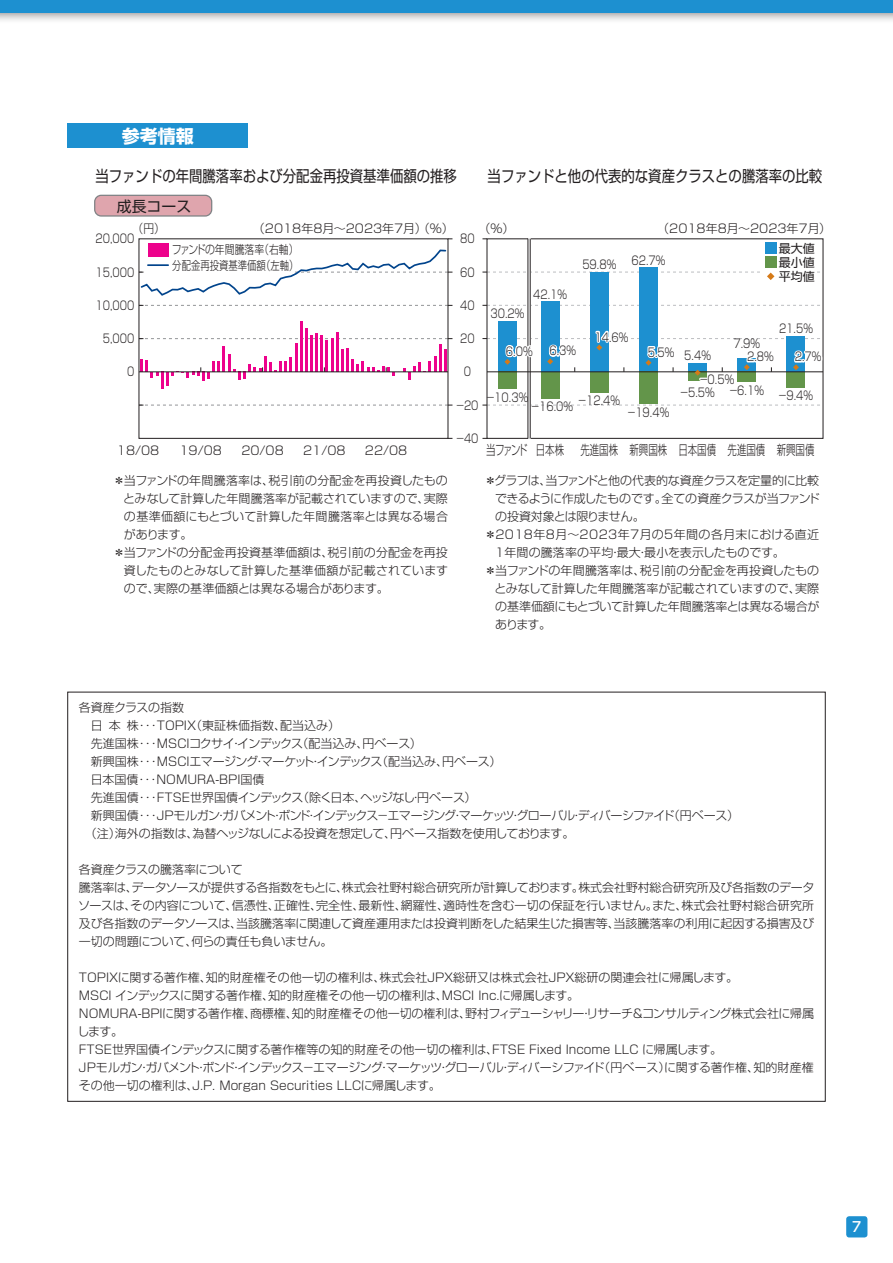
<style>
.page{position:relative;width:893px;height:1263px;background:#fff}
.page>*{position:absolute;margin:0;border:0;box-sizing:border-box;transform-origin:0 0}
.t1{font:700 18px "Shin Go Pr 5";color:#fff}
.t2{font:15.75px "Shin Go Pr 5";color:#231f20;scale:.85 1}
.t3{font:14.85px "Shin Go Pr 5";color:#231f20}
.t4{font:500 13.8px "UD Shin Go Pro";color:#fff}
.t5{font:300 13.5px "Shin Go Pr 5";color:#231f20;scale:.7 1}
.t6{font:300 12px/18px "Shin Go Pr 5";letter-spacing:-.005em;color:#231f20}
.t7{font:300 12px "Shin Go Pr 5";letter-spacing:-.005em;color:#231f20;scale:.8 1}
.t8{font:300 12px "Shin Go Pr 5";letter-spacing:-.04em;color:#231f20}
.t9{font:300 12px "Shin Go Pr 5";letter-spacing:.02em;color:#231f20}
.t10{font:300 12px "Shin Go Pr 5";letter-spacing:.035em;color:#231f20}
.t11{font:300 12px "Shin Go Pr 5";letter-spacing:-.025em;color:#231f20}
.t12{font:300 12px/15.9px "Shin Go Pr 5";letter-spacing:-.005em;color:#231f20;scale:.82 1}
.t13{font:300 12px "Shin Go Pr 5";letter-spacing:.015em;color:#231f20}
.t14{font:300 12px "Shin Go Pr 5";letter-spacing:-.03em;color:#231f20}
.t15{font:12px/14.2px "Shin Go Pr 5";color:#231f20}
.t16{font:300 12px "Shin Go Pr 5";letter-spacing:-.005em;color:#231f20;scale:.9 1}
</style>
<div class="page">
<div style="left:0;top:0;width:893px;height:24px;background:#231f20;opacity:.5"></div>
<div style="left:0;top:0;width:893px;height:13px;background:#1d90d0"></div>
<div style="left:846px;top:1216px;width:21px;height:21px;background:#1d90d0;border-radius:3px"></div>
<svg style="left:141px;top:305px;width:311px;height:1px"></svg>
<svg style="left:141px;top:338px;width:311px;height:1px"></svg>
<svg style="left:141px;top:405px;width:311px;height:1px"></svg>
<div style="left:139px;top:238px;width:309px;height:201px;border:1px solid #231f20"></div>
<hr style="left:444px;top:350px;width:2px;height:22px;background:#ed028c">
<hr style="left:439px;top:345px;width:2px;height:27px;background:#ed028c">
<svg style="left:352px;top:357px;width:84px;height:22px"></svg>
<hr style="left:347px;top:348px;width:2px;height:24px;background:#ed028c">
<hr style="left:341px;top:349px;width:2px;height:23px;background:#ed028c">
<hr style="left:336px;top:332px;width:2px;height:40px;background:#ed028c">
<hr style="left:331px;top:339px;width:2px;height:33px;background:#ed028c">
<hr style="left:326px;top:340px;width:2px;height:32px;background:#ed028c">
<hr style="left:321px;top:335px;width:2px;height:37px;background:#ed028c">
<hr style="left:316px;top:334px;width:2px;height:38px;background:#ed028c">
<hr style="left:310px;top:335px;width:3px;height:37px;background:#ed028c">
<hr style="left:305px;top:328px;width:2px;height:44px;background:#ed028c">
<hr style="left:300px;top:322px;width:2px;height:50px;background:#ed028c">
<hr style="left:295px;top:343px;width:2px;height:29px;background:#ed028c">
<svg style="left:228px;top:354px;width:64px;height:26px"></svg>
<hr style="left:223px;top:346px;width:2px;height:26px;background:#ed028c">
<svg style="left:140px;top:359px;width:80px;height:30px"></svg>
<svg style="left:139px;top:249px;width:313px;height:48px"></svg>
<hr style="left:139px;top:371px;width:309px;height:1px;background:#231f20">
<div style="left:487px;top:238px;width:336px;height:201px;border:1px solid #231f20"></div>
<svg style="left:482px;top:405px;width:341px;height:1px"></svg>
<svg style="left:482px;top:305px;width:341px;height:1px"></svg>
<hr style="left:528px;top:238px;width:2px;height:201px;background:#fff">
<hr style="left:528px;top:239px;width:1px;height:200px;background:#231f20">
<hr style="left:530px;top:239px;width:1px;height:200px;background:#231f20">
<div style="left:639px;top:268px;width:19px;height:104px;background:#1d90d0"></div>
<div style="left:590px;top:272px;width:19px;height:100px;background:#1d90d0"></div>
<div style="left:541px;top:302px;width:18px;height:70px;background:#1d90d0"></div>
<div style="left:498px;top:322px;width:19px;height:50px;background:#1d90d0"></div>
<div style="left:639px;top:372px;width:19px;height:32px;background:#63954a"></div>
<div style="left:590px;top:372px;width:19px;height:20px;background:#63954a"></div>
<div style="left:541px;top:372px;width:18px;height:26px;background:#63954a"></div>
<div style="left:498px;top:372px;width:19px;height:17px;background:#63954a"></div>
<svg style="left:482px;top:325px;width:342px;height:62px"></svg>
<div style="left:765px;top:242px;width:11px;height:11px;background:#1d90d0"></div>
<svg style="left:482px;top:272px;width:341px;height:8px"></svg>
<div style="left:765px;top:256px;width:11px;height:12px;background:#63954a"></div>
<div style="left:145px;top:269px;width:149px;height:5px;background:#fff"></div>
<div style="left:148px;top:243px;width:20px;height:14px;background:#ed028c"></div>
<hr style="left:148px;top:264px;width:20px;height:2px;background:#01448c">
<div style="left:95px;top:195px;width:117px;height:21px;background:#dfa5ad;border-radius:7px"></div>
<div style="left:94px;top:195px;width:118px;height:22px;border:1px solid #808285;border-radius:7px"></div>
<div style="left:68px;top:123px;width:180px;height:25px;background:#1d90d0"></div>
<h1 class="t1" style="left:122px;top:121px;width:73px">参考情報</h1>
<h2 class="t2" style="left:95px;top:163px;width:427px">当ファンドの年間騰落率および分配金再投資基準価額の推移</h2>
<h2 class="t2" style="left:488px;top:163px;width:395px">当ファンドと他の代表的な資産クラスとの騰落率の比較</h2>
<p class="t3" style="left:117px;top:194px;width:76px">成長コース</p>
<p class="t16" style="left:133px;top:218px;width:38px">（円）</p>
<p class="t6" style="left:418px;top:218px;width:37px">（％）</p>
<p class="t6" style="left:253px;top:218px;width:175px">（2018年8月～2023年7月）</p>
<p class="t7" style="left:96px;top:229px;width:50px">20,000</p>
<p class="t12" style="left:172px;top:241px;width:156px">ファンドの年間騰落率（右軸）分配金再投資基準価額（左軸）</p>
<p class="t7" style="left:96px;top:262px;width:50px">15,000</p>
<p class="t7" style="left:460px;top:229px;width:20px">80</p>
<p class="t7" style="left:460px;top:262px;width:20px">60</p>
<p class="t6" style="left:478px;top:218px;width:37px">（％）</p>
<p class="t6" style="left:657px;top:218px;width:175px">（2018年8月～2023年7月）</p>
<p class="t7" style="left:582px;top:255px;width:44px">59.8%</p>
<p class="t7" style="left:631px;top:250px;width:44px">62.7%</p>
<p class="t15" style="left:779px;top:240px;width:37px">最大値最小値</p>
<p class="t15" style="left:779px;top:269px;width:37px">平均値</p>
<p class="t7" style="left:96px;top:295px;width:50px">10,000</p>
<p class="t7" style="left:103px;top:329px;width:41px">5,000</p>
<p class="t7" style="left:460px;top:295px;width:20px">40</p>
<p class="t7" style="left:460px;top:329px;width:20px">20</p>
<p class="t7" style="left:533px;top:284px;width:44px">42.1%</p>
<p class="t7" style="left:490px;top:304px;width:44px">30.2%</p>
<p class="t7" style="left:506px;top:341px;width:35px">6.0%</p>
<p class="t7" style="left:549px;top:341px;width:35px">6.3%</p>
<p class="t7" style="left:594px;top:327px;width:44px">14.6%</p>
<p class="t7" style="left:648px;top:342px;width:35px">5.5%</p>
<p class="t7" style="left:684px;top:345px;width:35px">5.4%</p>
<p class="t7" style="left:733px;top:334px;width:35px">7.9%</p>
<p class="t7" style="left:779px;top:319px;width:44px">21.5%</p>
<p class="t7" style="left:747px;top:347px;width:35px">2.8%</p>
<p class="t7" style="left:795px;top:347px;width:35px">2.7%</p>
<p class="t7" style="left:127px;top:362px;width:11px">0</p>
<p class="t7" style="left:464px;top:362px;width:11px">0</p>
<p class="t7" style="left:455px;top:395px;width:30px">－20</p>
<p class="t7" style="left:486px;top:388px;width:55px">－10.3%</p>
<p class="t7" style="left:578px;top:391px;width:55px">－12.4%</p>
<p class="t7" style="left:530px;top:397px;width:55px">－16.0%</p>
<p class="t7" style="left:627px;top:403px;width:55px">－19.4%</p>
<p class="t7" style="left:699px;top:369px;width:46px">－0.5%</p>
<p class="t7" style="left:679px;top:382px;width:169px">－5.5% －6.1% －9.4%</p>
<p class="t6" style="left:117px;top:440px;width:44px">18/08</p>
<p class="t6" style="left:180px;top:440px;width:44px">19/08</p>
<p class="t6" style="left:241px;top:440px;width:44px">20/08</p>
<p class="t6" style="left:303px;top:440px;width:44px">21/08</p>
<p class="t6" style="left:365px;top:440px;width:44px">22/08</p>
<p class="t7" style="left:455px;top:428px;width:30px">－40</p>
<p class="t5" style="left:486px;top:439px;width:470px">当ファンド 日本株 先進国株 新興国株 日本国債 先進国債 新興国債</p>
<p class="t9" style="left:113px;top:470px;width:336px">＊当ファンドの年間騰落率は、税引前の分配金を再投資したもの</p>
<p class="t6" style="left:123px;top:488px;width:326px">とみなして計算した年間騰落率が記載されていますので、実際</p>
<p class="t6" style="left:124px;top:506px;width:326px">の基準価額にもとづいて計算した年間騰落率とは異なる場合</p>
<p class="t6" style="left:124px;top:524px;width:70px">があります。</p>
<p class="t6" style="left:113px;top:542px;width:336px">＊当ファンドの分配金再投資基準価額は、税引前の分配金を再投</p>
<p class="t13" style="left:124px;top:560px;width:326px">資したものとみなして計算した基準価額が記載されています</p>
<p class="t6" style="left:124px;top:578px;width:266px">ので、実際の基準価額とは異なる場合があります。</p>
<p class="t8" style="left:485px;top:470px;width:336px">＊グラフは、当ファンドと他の代表的な資産クラスを定量的に比較</p>
<p class="t8" style="left:495px;top:488px;width:326px">できるように作成したものです。全ての資産クラスが当ファンド</p>
<p class="t14" style="left:495px;top:506px;width:151px">の投資対象とは限りません。</p>
<p class="t10" style="left:485px;top:524px;width:336px">＊2018年8月～2023年7月の5年間の各月末における直近</p>
<p class="t6" style="left:495px;top:542px;width:291px">1年間の騰落率の平均・最大・最小を表示したものです。</p>
<p class="t9" style="left:485px;top:560px;width:336px">＊当ファンドの年間騰落率は、税引前の分配金を再投資したもの</p>
<p class="t6" style="left:494px;top:578px;width:326px">とみなして計算した年間騰落率が記載されていますので、実際</p>
<p class="t11" style="left:495px;top:596px;width:326px">の基準価額にもとづいて計算した年間騰落率とは異なる場合が</p>
<p class="t6" style="left:495px;top:614px;width:57px">あります。</p>
<p class="t6" style="left:79px;top:697px;width:662px">各資産クラスの指数<br>　日 本 株･･･TOPIX（東証株価指数、配当込み）<br>　先進国株･･･MSCIコクサイ・インデックス（配当込み、円ベース）<br>　新興国株･･･MSCIエマージング・マーケット・インデックス（配当込み、円ベース）<br>　日本国債･･･NOMURA-BPI国債<br>　先進国債･･･FTSE世界国債インデックス（除く日本、ヘッジなし・円ベース）<br>　新興国債･･･JPモルガン・ガバメント・ボンド・インデックス－エマージング・マーケッツ・グローバル・ディバーシファイド（円ベース）　（注）海外の指数は、為替ヘッジなしによる投資を想定して、円ベース指数を使用しております。</p>
<p class="t6" style="left:78px;top:859px;width:738px">各資産クラスの騰落率について<br>騰落率は、データソースが提供する各指数をもとに、株式会社野村総合研究所が計算しております。株式会社野村総合研究所及び各指数のデータソースは、その内容について、信憑性、正確性、完全性、最新性、網羅性、適時性を含む一切の保証を行いません。また、株式会社野村総合研究所及び各指数のデータソースは、当該騰落率に関連して資産運用または投資判断をした結果生じた損害等、当該騰落率の利用に起因する損害及び一切の問題について、何らの責任も負いません。</p>
<p class="t6" style="left:78px;top:967px;width:738px">TOPIXに関する著作権、知的財産権その他一切の権利は、株式会社JPX総研又は株式会社JPX総研の関連会社に帰属します。<br>MSCI インデックスに関する著作権、知的財産権その他一切の権利は、MSCI Inc.に帰属します。<br>NOMURA-BPIに関する著作権、商標権、知的財産権その他一切の権利は、野村フィデューシャリー・リサーチ＆コンサルティング株式会社に帰属します。<br>FTSE世界国債インデックスに関する著作権等の知的財産その他一切の権利は、FTSE Fixed Income LLC に帰属します。<br>JPモルガン・ガバメント・ボンド・インデックス－エマージング・マーケッツ・グローバル・ディバーシファイド（円ベース）に関する著作権、知的財産権その他一切の権利は、J.P. Morgan Securities LLCに帰属します。</p>
<p class="t4" style="left:852px;top:1216px;width:11px">7</p>
</div>
